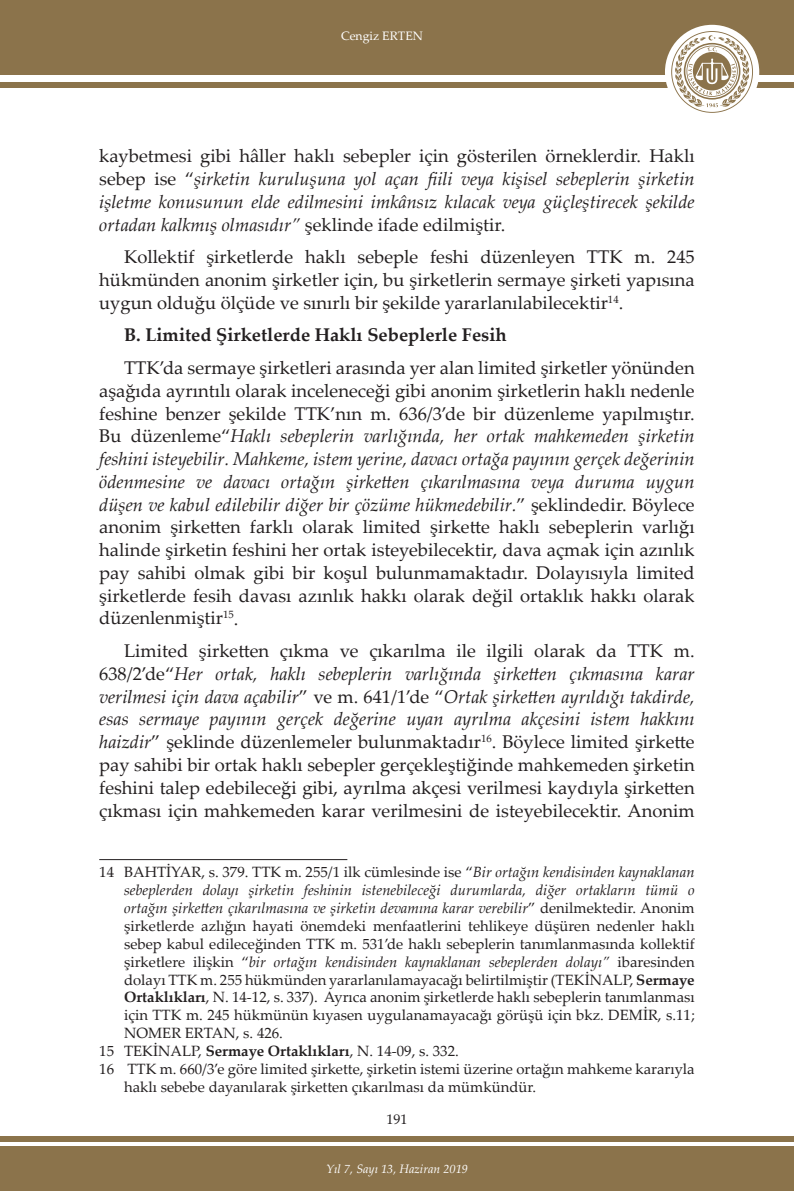
<style>
.page{position:relative;width:794px;height:1191px;background:#fff}
.page>*{position:absolute;margin:0;border:0;box-sizing:border-box;transform-origin:0 0}
.t1{font:18.38px/22.8px "Palatino Linotype";color:#231f20;text-align:justify}
.t2{font:italic 18.38px/22.8px "Palatino Linotype";color:#231f20;text-align:justify}
.t3{font:700 18.38px "Palatino Linotype";color:#231f20}
.t4{font:14.88px "Palatino Linotype";color:#231f20}
.t5{font:italic 14.88px "Palatino Linotype";color:#231f20}
.t6{font:14px "Palatino Linotype";color:#231f20}
.t7{font:italic 12.25px "Palatino Linotype";color:#fff}
.t8{font:12.25px "Palatino Linotype";color:#fff}
.s1{font-style:normal}
.s2{font-style:italic}
.s3{font-weight:700}
</style>
<div class="page">
<div style="left:0;top:1136px;width:794px;height:5px;background:#8b734b"></div>
<div style="left:0;top:1146px;width:794px;height:45px;background:#8b734b"></div>
<div style="left:0;top:82px;width:794px;height:6px;background:#8b734b"></div>
<div style="left:0;top:0;width:794px;height:74px;background:#8b734b"></div>
<div style="left:665px;top:25px;width:94px;height:94px;background:#fff;border-radius:50%"></div>
<svg style="left:671px;top:31px;width:82px;height:82px"></svg>
<hr style="left:99px;top:859px;width:248px;height:1px;background:#231f20">
<p class="t8" style="left:341px;top:28px;width:84px">Cengiz ERTEN</p>
<p class="t2" style="left:99px;top:144px;width:597px"><span class="s1">kaybetmesi gibi hâller haklı sebepler için gösterilen örneklerdir. Haklı sebep ise “</span>şirketin kuruluşuna yol açan fiili veya kişisel sebeplerin şirketin işletme konusunun elde edilmesini imkânsız kılacak veya güçleştirecek şekilde ortadan kalkmış olmasıdır” <span class="s1">şeklinde ifade edilmiştir.</span></p>
<p class="t1" style="left:99px;top:245px;width:597px;text-indent:25px">Kollektif şirketlerde haklı sebeple feshi düzenleyen TTK m. 245 hükmünden anonim şirketler için, bu şirketlerin sermaye şirketi yapısına uygun olduğu ölçüde ve sınırlı bir şekilde yararlanılabilecektir<sup>14</sup>.</p>
<p class="t3" style="left:124px;top:322px;width:384px">B. Limited Şirketlerde Haklı Sebeplerle Fesih</p>
<p class="t1" style="left:99px;top:356px;width:597px;text-indent:25px">TTK’da sermaye şirketleri arasında yer alan limited şirketler yönünden aşağıda ayrıntılı olarak inceleneceği gibi anonim şirketlerin haklı nedenle feshine benzer şekilde TTK’nın m. 636/3’de bir düzenleme yapılmıştır.<br>Bu düzenleme“<span class="s2">Haklı sebeplerin varlığında, her ortak mahkemeden şirketin feshini isteyebilir. Mahkeme, istem yerine, davacı ortağa payının gerçek değerinin ödenmesine ve davacı ortağın şirketten çıkarılmasına veya duruma uygun düşen ve kabul edilebilir diğer bir çözüme hükmedebilir.</span>” şeklindedir. Böylece anonim şirketten farklı olarak limited şirkette haklı sebeplerin varlığı halinde şirketin feshini her ortak isteyebilecektir, dava açmak için azınlık pay sahibi olmak gibi bir koşul bulunmamaktadır. Dolayısıyla limited şirketlerde fesih davası azınlık hakkı olarak değil ortaklık hakkı olarak düzenlenmiştir<sup>15</sup>.</p>
<p class="t1" style="left:99px;top:639px;width:597px;text-indent:25px">Limited şirketten çıkma ve çıkarılma ile ilgili olarak da TTK m.<br>638/2’de“<span class="s2">Her ortak, haklı sebeplerin varlığında şirketten çıkmasına karar verilmesi için dava açabilir</span>” ve m. 641/1’de “<span class="s2">Ortak şirketten ayrıldığı takdirde, esas sermaye payının gerçek değerine uyan ayrılma akçesini istem hakkını haizdir</span>” şeklinde düzenlemeler bulunmaktadır<sup>16</sup>. Böylece limited şirkette pay sahibi bir ortak haklı sebepler gerçekleştiğinde mahkemeden şirketin feshini talep edebileceği gibi, ayrılma akçesi verilmesi kaydıyla şirketten çıkması için mahkemeden karar verilmesini de isteyebilecektir. Anonim</p>
<p class="t4" style="left:99px;top:862px;width:597px">14 BAHTİYAR, s. 379. TTK m. 255/1 ilk cümlesinde ise “<span class="s2">Bir ortağın kendisinden kaynaklanan</span></p>
<p class="t5" style="left:124px;top:879px;width:572px">sebeplerden dolayı şirketin feshinin istenebileceği durumlarda, diğer ortakların tümü o</p>
<p class="t5" style="left:124px;top:897px;width:572px">ortağın şirketten çıkarılmasına ve şirketin devamına karar verebilir<span class="s1">” denilmektedir. Anonim</span></p>
<p class="t4" style="left:124px;top:915px;width:572px">şirketlerde azlığın hayati önemdeki menfaatlerini tehlikeye düşüren nedenler haklı</p>
<p class="t4" style="left:124px;top:933px;width:572px">sebep kabul edileceğinden TTK m. 531’de haklı sebeplerin tanımlanmasında kollektif</p>
<p class="t5" style="left:124px;top:951px;width:572px"><span class="s1">şirketlere ilişkin “</span>bir ortağın kendisinden kaynaklanan sebeplerden dolayı” <span class="s1">ibaresinden</span></p>
<p class="t4" style="left:124px;top:969px;width:572px">dolayı TTK m. 255 hükmünden yararlanılamayacağı belirtilmiştir (TEKİNALP, <span class="s3">Sermaye</span></p>
<p class="t4" style="left:124px;top:986px;width:572px"><span class="s3">Ortaklıkları</span>, N. 14-12, s. 337). Ayrıca anonim şirketlerde haklı sebeplerin tanımlanması</p>
<p class="t4" style="left:124px;top:1004px;width:572px">için TTK m. 245 hükmünün kıyasen uygulanamayacağı görüşü için bkz. DEMİR, s.11;</p>
<p class="t4" style="left:124px;top:1022px;width:160px">NOMER ERTAN, s. 426.</p>
<p class="t4" style="left:99px;top:1040px;width:361px">15 TEKİNALP, <span class="s3">Sermaye Ortaklıkları</span>, N. 14-09, s. 332.</p>
<p class="t4" style="left:99px;top:1058px;width:597px">16 TTK m. 660/3’e göre limited şirkette, şirketin istemi üzerine ortağın mahkeme kararıyla</p>
<p class="t4" style="left:124px;top:1076px;width:413px">haklı sebebe dayanılarak şirketten çıkarılması da mümkündür.</p>
<p class="t6" style="left:386px;top:1109px;width:22px">191</p>
<p class="t7" style="left:326px;top:1159px;width:143px">Yıl 7, Sayı 13, Haziran 2019</p>
</div>
